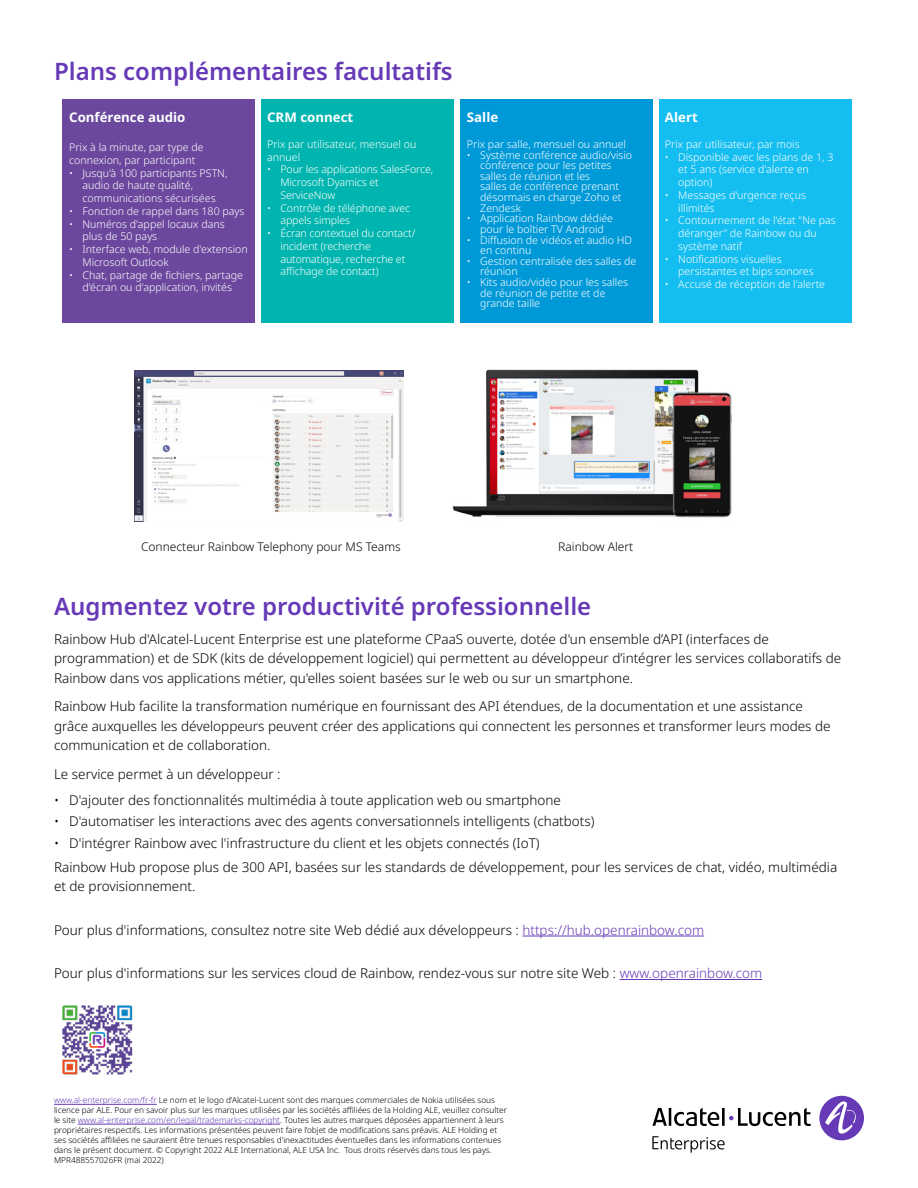
<style>
.page{position:relative;width:918px;height:1188px;background:#fff}
.page>*{position:absolute;margin:0;border:0;box-sizing:border-box;transform-origin:0 0}
.t1{font:600 24px "Noto Sans";color:#6639b7}
.t2{font:300 13.5px/19.5px "Noto Sans";color:#000}
.t3{font:700 13.35px "Noto Sans";color:#fff}
.t4{font:300 12px "Noto Sans";color:#000}
.t5{font:300 10.65px/12.8px "Noto Sans";color:#fff}
.t6{font:300 8.25px/9.9px "Noto Sans";color:#000}
.s1{color:#6639b7}
</style>
<div class="page">
<hr style="left:54px;top:1104px;width:103px;height:1px;background:#6639b7">
<hr style="left:78px;top:1124px;width:202px;height:1px;background:#6639b7">
<svg style="left:652px;top:1096px;width:212px;height:57px"></svg>
<div style="left:62px;top:100px;width:193px;height:223px;background:#6b489d"></div>
<div style="left:261px;top:100px;width:193px;height:223px;background:#00b5af"></div>
<div style="left:460px;top:100px;width:193px;height:223px;background:#0099d8"></div>
<div style="left:659px;top:100px;width:193px;height:223px;background:#15bef0"></div>
<hr style="left:522px;top:936px;width:182px;height:1px;background:#6639b7">
<hr style="left:620px;top:979px;width:142px;height:1px;background:#6639b7">
<img style="left:62px;top:1005px;width:71px;height:70px">
<img style="left:134px;top:370px;width:269px;height:152px">
<img style="left:452px;top:369px;width:280px;height:149px">
<h1 class="t1" style="left:54px;top:54px;width:400px">Plans complémentaires facultatifs</h1>
<p class="t3" style="left:69px;top:108px;width:118px">Conférence audio</p>
<p class="t5" style="left:69px;top:141px;width:136px">Prix à la minute, par type de connexion, par participant</p>
<p class="t5" style="left:82px;top:167px;width:146px;text-indent:-13px">• Jusqu'à 100 participants PSTN, audio de haute qualité, communications sécurisées</p>
<p class="t5" style="left:69px;top:205px;width:177px">• Fonction de rappel dans 180 pays</p>
<p class="t5" style="left:82px;top:218px;width:144px;text-indent:-13px">• Numéros d'appel locaux dans plus de 50 pays</p>
<p class="t5" style="left:82px;top:243px;width:167px;text-indent:-13px">• Interface web, module d'extension<br>Microsoft Outlook</p>
<p class="t5" style="left:69px;top:269px;width:175px;text-align:center">• Chat, partage de fichiers, partage d'écran ou d'application, invités</p>
<p class="t3" style="left:267px;top:108px;width:88px">CRM connect</p>
<p class="t5" style="left:267px;top:138px;width:151px">Prix par utilisateur, mensuel ou annuel</p>
<p class="t5" style="left:280px;top:163px;width:154px;text-indent:-13px">• Pour les applications SalesForce,<br>Microsoft Dyamics et<br>ServiceNow</p>
<p class="t5" style="left:280px;top:202px;width:131px;text-indent:-13px">• Contrôle de téléphone avec appels simples</p>
<p class="t5" style="left:280px;top:227px;width:136px;text-indent:-13px">• Écran contextuel du contact/ incident (recherche automatique, recherche et affichage de contact)</p>
<p class="t3" style="left:467px;top:108px;width:33px">Salle</p>
<p class="t5" style="left:467px;top:138px;width:161px">Prix par salle, mensuel ou annuel</p>
<p class="t5" style="left:480px;top:150px;width:153px;line-height:10.6px;text-indent:-13px">• Système conférence audio/visio conférence pour les petites salles de réunion et les<br>salles de conférence prenant désormais en charge Zoho et<br>Zendesk</p>
<p class="t5" style="left:467px;top:213px;width:148px;line-height:10.6px;text-align:center">• Application Rainbow dédiée pour le boîtier TV Android</p>
<p class="t5" style="left:480px;top:235px;width:153px;line-height:10.6px;text-indent:-13px">• Diffusion de vidéos et audio HD en continu</p>
<p class="t5" style="left:480px;top:256px;width:158px;line-height:10.6px;text-indent:-13px">• Gestion centralisée des salles de réunion</p>
<p class="t5" style="left:480px;top:277px;width:149px;line-height:10.6px;text-indent:-13px">• Kits audio/vidéo pour les salles de réunion de petite et de grande taille</p>
<p class="t3" style="left:665px;top:108px;width:34px">Alert</p>
<p class="t5" style="left:665px;top:138px;width:136px">Prix par utilisateur, par mois</p>
<p class="t5" style="left:678px;top:151px;width:157px;text-indent:-13px">• Disponible avec les plans de 1, 3 et 5 ans (service d'alerte en option)</p>
<p class="t5" style="left:678px;top:189px;width:129px;text-indent:-13px">• Messages d'urgence reçus illimités</p>
<p class="t5" style="left:678px;top:214px;width:159px;text-indent:-13px">• Contournement de l'état "Ne pas déranger" de Rainbow ou du système natif</p>
<p class="t5" style="left:678px;top:253px;width:137px;text-indent:-13px">• Notifications visuelles persistantes et bips sonores</p>
<p class="t5" style="left:665px;top:278px;width:162px">• Accusé de réception de l'alerte</p>
<p class="t4" style="left:141px;top:538px;width:261px">Connecteur Rainbow Telephony pour MS Teams</p>
<p class="t4" style="left:558px;top:538px;width:77px">Rainbow Alert</p>
<h1 class="t1" style="left:54px;top:590px;width:539px">Augmentez votre productivité professionnelle</h1>
<p class="t2" style="left:54px;top:629px;width:789px">Rainbow Hub d'Alcatel-Lucent Enterprise est une plateforme CPaaS ouverte, dotée d'un ensemble d’API (interfaces de programmation) et de SDK (kits de développement logiciel) qui permettent au développeur d’intégrer les services collaboratifs de<br>Rainbow dans vos applications métier, qu'elles soient basées sur le web ou sur un smartphone.</p>
<p class="t2" style="left:54px;top:697px;width:778px">Rainbow Hub facilite la transformation numérique en fournissant des API étendues, de la documentation et une assistance grâce auxquelles les développeurs peuvent créer des applications qui connectent les personnes et transformer leurs modes de communication et de collaboration.</p>
<p class="t2" style="left:54px;top:764px;width:228px">Le service permet à un développeur :</p>
<p class="t2" style="left:54px;top:791px;width:508px">• D'ajouter des fonctionnalités multimédia à toute application web ou smartphone</p>
<p class="t2" style="left:54px;top:812px;width:542px">• D'automatiser les interactions avec des agents conversationnels intelligents (chatbots)</p>
<p class="t2" style="left:54px;top:831px;width:785px;line-height:23.7px">• D'intégrer Rainbow avec l'infrastructure du client et les objets connectés (IoT)<br>Rainbow Hub propose plus de 300 API, basées sur les standards de développement, pour les services de chat, vidéo, multimédia</p>
<p class="t2" style="left:54px;top:877px;width:143px">et de provisionnement.</p>
<p class="t2" style="left:54px;top:920px;width:652px">Pour plus d'informations, consultez notre site Web dédié aux développeurs : <span class="s1">https://hub.openrainbow.com</span></p>
<p class="t2" style="left:54px;top:964px;width:710px">Pour plus d'informations sur les services cloud de Rainbow, rendez-vous sur notre site Web : <span class="s1">www.openrainbow.com</span></p>
<p class="t6" style="left:54px;top:1096px;width:454px"><span class="s1">www.al-enterprise.com/fr-fr</span> Le nom et le logo d'Alcatel-Lucent sont des marques commerciales de Nokia utilisées sous licence par ALE. Pour en savoir plus sur les marques utilisées par les sociétés affiliées de la Holding ALE, veuillez consulter le site <span class="s1">www.al-enterprise.com/en/legal/trademarks-copyright</span>. Toutes les autres marques déposées appartiennent à leurs propriétaires respectifs. Les informations présentées peuvent faire l’objet de modifications sans préavis. ALE Holding et ses sociétés affiliées ne sauraient être tenues responsables d'inexactitudes éventuelles dans les informations contenues dans le présent document. © Copyright 2022 ALE International, ALE USA Inc. Tous droits réservés dans tous les pays.<br>MPR488557026FR (mai 2022)</p>
</div>
